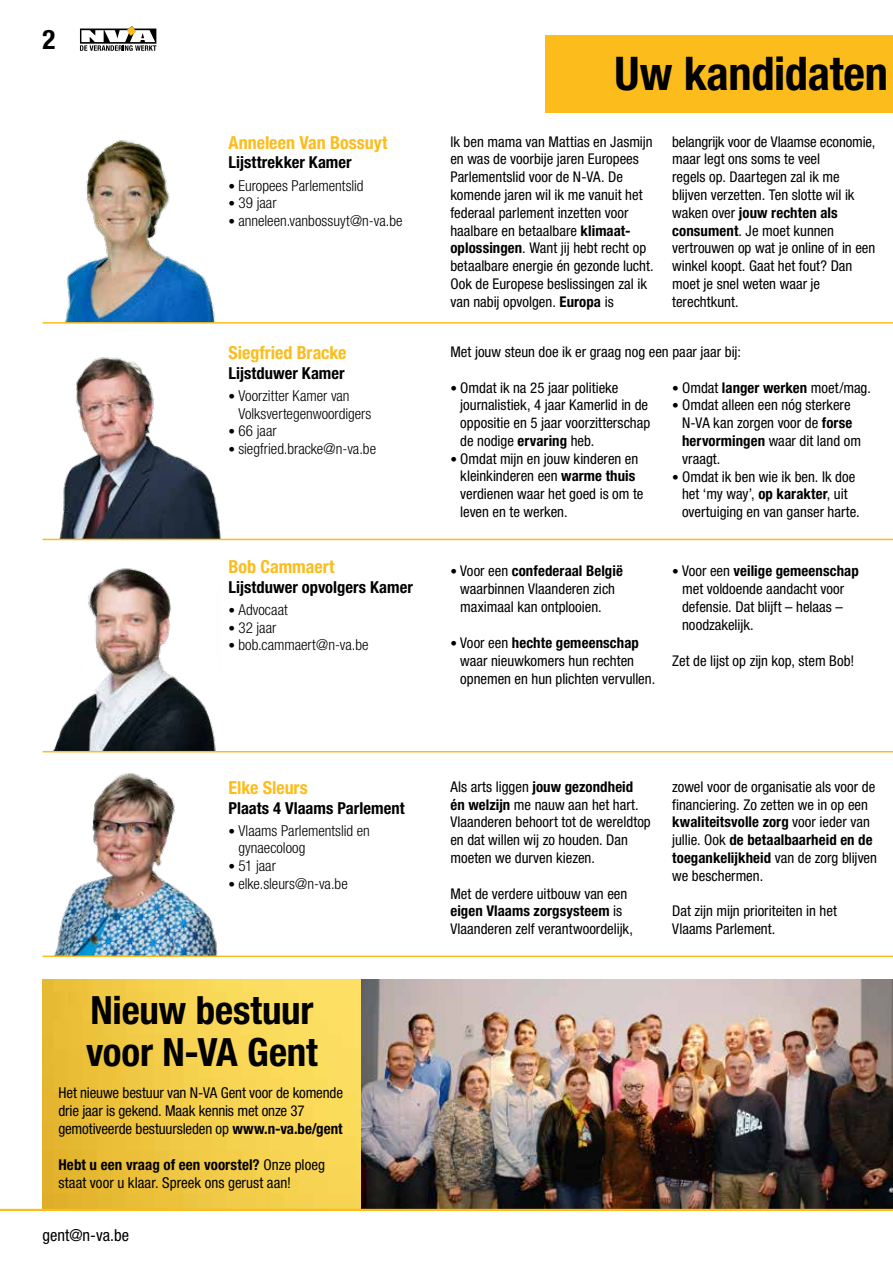
<style>
.page{position:relative;width:893px;height:1263px;background:#fff}
.page>*{position:absolute;margin:0;border:0;box-sizing:border-box;transform-origin:0 0}
.t1{font:700 condensed 46.5px "Helvetica Neue LT Std";letter-spacing:-.01em;color:#000}
.t2{font:700 condensed 39px/42px "Helvetica Neue LT Std";letter-spacing:-.005em;color:#000}
.t3{font:700 condensed 27px "Helvetica Neue LT Std";color:#000}
.t4{font:700 condensed 18px "Helvetica Neue LT Std";color:#fcbd1c}
.t5{font:700 condensed 16.5px "Helvetica Neue LT Std";letter-spacing:.005em;color:#000}
.t6{font:condensed 16.5px "Helvetica Neue LT Std";color:#000}
.t7{font:300 condensed 15.15px/17.9px "Helvetica Neue LT Std";color:#000}
.t8{font:condensed 15px/18px "Helvetica Neue LT Std";letter-spacing:-.01em;color:#000}
.t9{font:condensed 14.85px/17.9px "Helvetica Neue LT Std";color:#000}
.s1{font-size:13.35px}
.s2{font-weight:700}
.s3{font-weight:200;font-size:13.35px}
</style>
<div class="page">
<img style="left:43px;top:979px;width:318px;height:194px">
<div style="left:546px;top:35px;width:347px;height:77px;background:#fcbd1c"></div>
<img style="left:361px;top:979px;width:532px;height:194px">
<img style="left:55px;top:773px;width:163px;height:182px">
<img style="left:47px;top:357px;width:175px;height:182px">
<hr style="left:43px;top:539px;width:850px;height:1px;background:#fcbd1c">
<img style="left:65px;top:140px;width:151px;height:182px">
<hr style="left:43px;top:322px;width:850px;height:2px;background:#fcbd1c">
<img style="left:52px;top:568px;width:164px;height:183px">
<hr style="left:43px;top:751px;width:850px;height:1px;background:#fcbd1c">
<img style="left:0;top:1173px;width:893px;height:38px">
<svg style="left:80px;top:26px;width:76px;height:25px"></svg>
<hr style="left:43px;top:955px;width:850px;height:2px;background:#fcbd1c">
<h3 class="t3" style="left:43px;top:23px;width:14px">2</h3>
<p class="t4" style="left:229px;top:132px;width:160px">Anneleen Van Bossuyt</p>
<p class="t5" style="left:229px;top:153px;width:125px">Lijsttrekker Kamer</p>
<p class="t7" style="left:229px;top:176px;width:137px"><span class="s1">•</span> Europees Parlementslid</p>
<p class="t7" style="left:229px;top:194px;width:49px"><span class="s1">•</span> 39 jaar</p>
<p class="t7" style="left:229px;top:212px;width:175px"><span class="s1">•</span> anneleen.vanbossuyt@n-va.be</p>
<p class="t4" style="left:229px;top:342px;width:120px">Siegfried Bracke</p>
<p class="t5" style="left:229px;top:363px;width:118px">Lijstduwer Kamer</p>
<p class="t7" style="left:238px;top:386px;width:135px;text-indent:-10px"><span class="s1">•</span> Voorzitter Kamer van<br>Volksvertegenwoordigers</p>
<p class="t7" style="left:229px;top:422px;width:50px"><span class="s1">•</span> 66 jaar</p>
<p class="t7" style="left:229px;top:440px;width:149px"><span class="s1">•</span> siegfried.bracke@n-va.be</p>
<p class="t4" style="left:229px;top:556px;width:107px">Bob Cammaert</p>
<p class="t5" style="left:229px;top:577px;width:186px">Lijstduwer opvolgers Kamer</p>
<p class="t7" style="left:229px;top:600px;width:61px"><span class="s1">•</span> Advocaat</p>
<p class="t7" style="left:229px;top:618px;width:49px"><span class="s1">•</span> 32 jaar</p>
<p class="t7" style="left:229px;top:636px;width:142px"><span class="s1">•</span> bob.cammaert@n-va.be</p>
<h1 class="t1" style="left:615px;top:46px;width:275px">Uw kandidaten</h1>
<p class="t9" style="left:450px;top:132px;width:205px">Ik ben mama van Mattias en Jasmijn en was de voorbije jaren Europees Parlementslid voor de N-VA. De komende jaren wil ik me vanuit het federaal parlement inzetten voor haalbare en betaalbare <span class="s2">klimaat&shy;oplossingen</span>. Want jij hebt recht op betaalbare energie én gezonde lucht.<br>Ook de Europese beslissingen zal ik van nabij opvolgen. <span class="s2">Europa</span> is</p>
<p class="t9" style="left:672px;top:132px;width:205px">belangrijk voor de Vlaamse economie, maar legt ons soms te veel<br>regels op. Daartegen zal ik me blijven verzetten. Ten slotte wil ik waken over <span class="s2">jouw rechten als consument</span>. Je moet kunnen vertrouwen op wat je online of in een winkel koopt. Gaat het fout? Dan moet je snel weten waar je terechtkunt.</p>
<p class="t9" style="left:450px;top:343px;width:292px">Met jouw steun doe ik er graag nog een paar jaar bij:</p>
<p class="t9" style="left:460px;top:378px;width:191px;text-indent:-10px"><span class="s3">•</span> Omdat ik na 25 jaar politieke journalistiek, 4 jaar Kamerlid in de oppositie en 5 jaar voorzitterschap de nodige <span class="s2">ervaring</span> heb.</p>
<p class="t9" style="left:460px;top:449px;width:185px;text-indent:-10px"><span class="s3">•</span> Omdat mijn en jouw kinderen en kleinkinderen een <span class="s2">warme thuis </span>verdienen waar het goed is om te leven en te werken.</p>
<p class="t9" style="left:672px;top:378px;width:200px"><span class="s3">•</span> Omdat <span class="s2">langer werken</span> moet/mag.</p>
<p class="t9" style="left:682px;top:396px;width:180px;text-indent:-10px"><span class="s3">•</span> Omdat alleen een nóg sterkere<br>N-VA kan zorgen voor de <span class="s2">forse hervormingen</span> waar dit land om vraagt.</p>
<p class="t9" style="left:682px;top:467px;width:179px;text-indent:-10px"><span class="s3">•</span> Omdat ik ben wie ik ben. Ik doe het ‘my way’, <span class="s2">op karakter</span>, uit overtuiging en van ganser harte.</p>
<p class="t9" style="left:460px;top:562px;width:164px;text-indent:-10px"><span class="s3">•</span> Voor een <span class="s2">confederaal België </span>waarbinnen Vlaanderen zich maximaal kan ontplooien.</p>
<p class="t9" style="left:460px;top:634px;width:196px;text-indent:-10px"><span class="s3">•</span> Voor een <span class="s2">hechte gemeenschap </span>waar nieuwkomers hun rechten opnemen en hun plichten vervullen.</p>
<p class="t9" style="left:682px;top:562px;width:178px;text-indent:-10px"><span class="s3">•</span> Voor een <span class="s2">veilige gemeenschap </span>met voldoende aandacht voor defensie. Dat blijft – helaas – noodzakelijk.</p>
<p class="t9" style="left:672px;top:652px;width:184px">Zet de lijst op zijn kop, stem Bob!</p>
<p class="t4" style="left:229px;top:777px;width:81px">Elke Sleurs</p>
<p class="t5" style="left:229px;top:798px;width:178px">Plaats 4 Vlaams Parlement</p>
<p class="t7" style="left:238px;top:821px;width:133px;text-indent:-10px"><span class="s1">•</span> Vlaams Parlementslid en gynaecoloog</p>
<p class="t7" style="left:229px;top:857px;width:49px"><span class="s1">•</span> 51 jaar</p>
<p class="t7" style="left:229px;top:875px;width:121px"><span class="s1">•</span> elke.sleurs@n-va.be</p>
<h2 class="t2" style="left:86px;top:989px;width:233px">Nieuw bestuur voor N-VA Gent</h2>
<p class="t8" style="left:58px;top:1084px;width:286px">Het nieuwe bestuur van N-VA Gent voor de komende drie jaar is gekend. Maak kennis met onze 37 gemotiveerde bestuursleden op <span class="s2">www.n-va.be/gent</span></p>
<p class="t8" style="left:58px;top:1156px;width:268px"><span class="s2">Hebt u een vraag of een voorstel?</span> Onze ploeg staat voor u klaar. Spreek ons gerust aan!</p>
<p class="t6" style="left:43px;top:1225px;width:88px">gent@n-va.be</p>
<p class="t9" style="left:450px;top:777px;width:202px">Als arts liggen <span class="s2">jouw gezondheid én welzijn</span> me nauw aan het hart.<br>Vlaanderen behoort tot de wereldtop en dat willen wij zo houden. Dan moeten we durven kiezen.</p>
<p class="t9" style="left:450px;top:884px;width:184px">Met de verdere uitbouw van een <span class="s2">eigen Vlaams zorgsysteem</span> is<br>Vlaanderen zelf verantwoordelijk,</p>
<p class="t9" style="left:672px;top:777px;width:206px">zowel voor de organisatie als voor de financiering. Zo zetten we in op een <span class="s2">kwaliteitsvolle zorg</span> voor ieder van jullie. Ook <span class="s2">de betaalbaarheid en de toegankelijkheid</span> van de zorg blijven we beschermen.</p>
<p class="t9" style="left:672px;top:902px;width:166px">Dat zijn mijn prioriteiten in het<br>Vlaams Parlement.</p>
</div>
